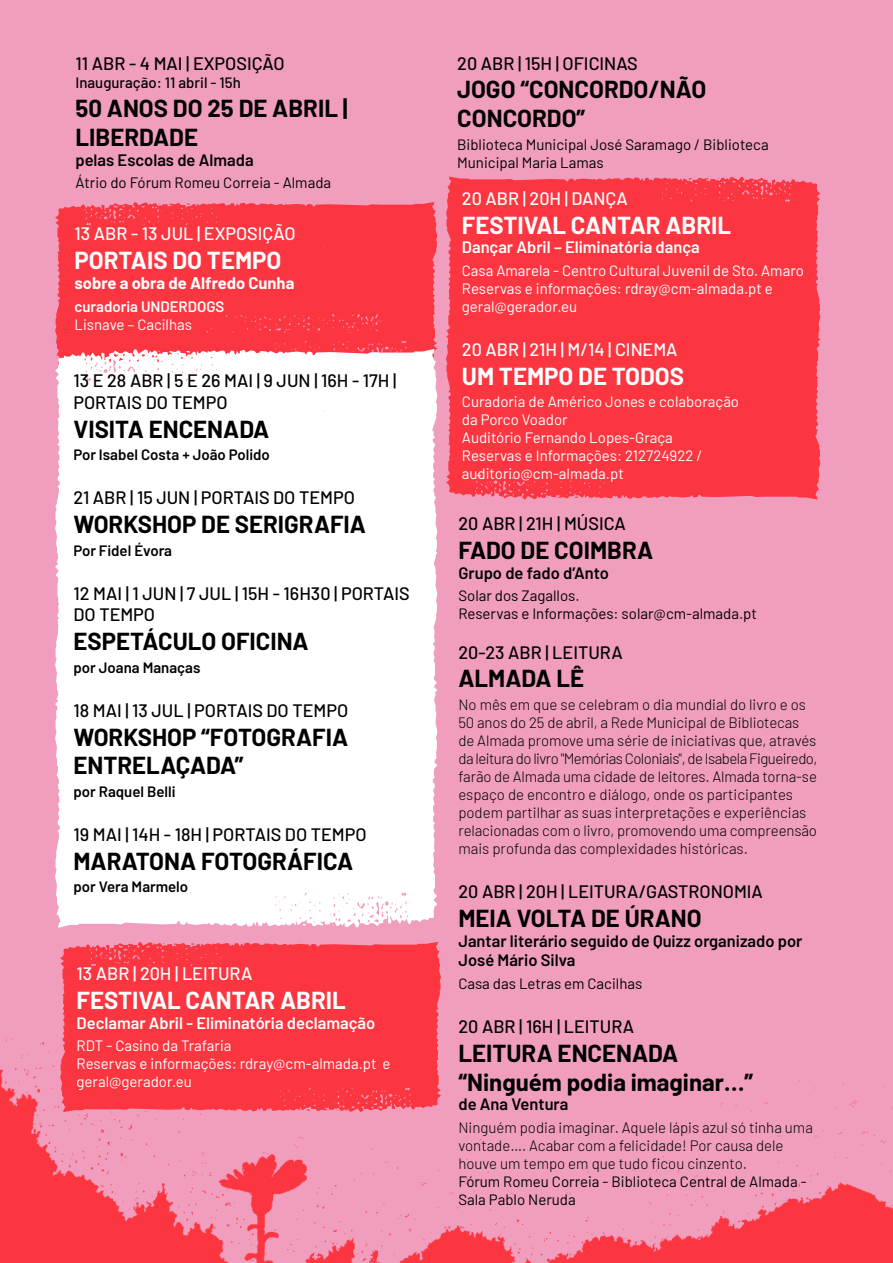
<style>
.page{position:relative;width:893px;height:1263px;background:#f19ebe}
.page>*{position:absolute;margin:0;border:0;box-sizing:border-box;transform-origin:0 0}
.t1{font:700 24px/28.8px "Barlow";color:#000}
.t2{font:700 24px "Barlow";color:#fff}
.t3{font:500 18px/21.6px "Barlow";color:#000}
.t4{font:500 18px "Barlow";color:#fff}
.t5{font:600 16.5px/19.8px "Barlow";color:#000}
.t6{font:600 16.5px "Barlow";color:#fff}
.t7{font:700 16.5px "Barlow";color:#fff}
.t8{font:300 15px/18px "Barlow";letter-spacing:-.005em;color:#000}
.t9{font:15px/18px "Barlow";color:#fff}
.t10{font:15px/18px "Barlow";color:#000}
.t11{font:600 15px "Barlow";color:#000}
.t12{font:500 15px "Barlow";color:#000}
.t13{font:600 15px "Barlow";color:#fff}
</style>
<div class="page">
<div style="left:60px;top:942px;width:381px;height:95px;background:#fb3641"></div>
<div style="left:446px;top:176px;width:374px;height:324px;background:#fb3641"></div>
<img style="left:0;top:1037px;width:893px;height:226px">
<div style="left:55px;top:789px;width:382px;height:139px;background:#fff"></div>
<div style="left:55px;top:202px;width:382px;height:147px;background:#fb3641"></div>
<div style="left:55px;top:349px;width:382px;height:440px;background:#fff"></div>
<p class="t3" style="left:76px;top:51px;width:211px">11 ABR - 4 MAI | EXPOSIÇÃO</p>
<p class="t12" style="left:76px;top:72px;width:167px">Inauguração: 11 abril - 15h</p>
<h1 class="t1" style="left:76px;top:92px;width:274px">50 ANOS DO 25 DE ABRIL |<br>LIBERDADE</h1>
<p class="t5" style="left:76px;top:148px;width:180px">pelas Escolas de Almada</p>
<p class="t10" style="left:76px;top:172px;width:257px">Átrio do Fórum Romeu Correia - Almada</p>
<p class="t4" style="left:75px;top:221px;width:223px">13 ABR - 13 JUL | EXPOSIÇÃO</p>
<h1 class="t2" style="left:75px;top:243px;width:208px">PORTAIS DO TEMPO</h1>
<p class="t7" style="left:75px;top:271px;width:221px">sobre a obra de Alfredo Cunha</p>
<p class="t13" style="left:75px;top:295px;width:151px">curadoria UNDERDOGS</p>
<p class="t9" style="left:75px;top:314px;width:119px">Lisnave – Cacilhas</p>
<p class="t3" style="left:73px;top:369px;width:324px">13 E 28 ABR | 5 E 26 MAI | 9 JUN | 16H - 17H |<br>PORTAIS DO TEMPO</p>
<h1 class="t1" style="left:73px;top:413px;width:197px">VISITA ENCENADA</h1>
<p class="t11" style="left:73px;top:444px;width:198px">Por Isabel Costa + João Polido</p>
<p class="t3" style="left:73px;top:486px;width:283px">21 ABR | 15 JUN | PORTAIS DO TEMPO</p>
<h1 class="t1" style="left:73px;top:508px;width:294px">WORKSHOP DE SERIGRAFIA</h1>
<p class="t11" style="left:73px;top:539px;width:100px">Por Fidel Évora</p>
<p class="t3" style="left:73px;top:581px;width:338px">12 MAI | 1 JUN | 7 JUL | 15H - 16H30 | PORTAIS<br>DO TEMPO</p>
<h1 class="t1" style="left:73px;top:625px;width:237px">ESPETÁCULO OFICINA</h1>
<p class="t11" style="left:73px;top:656px;width:128px">por Joana Manaças</p>
<p class="t3" style="left:73px;top:698px;width:276px">18 MAI | 13 JUL | PORTAIS DO TEMPO</p>
<h1 class="t1" style="left:73px;top:721px;width:276px">WORKSHOP “FOTOGRAFIA<br>ENTRELAÇADA”</h1>
<p class="t11" style="left:73px;top:780px;width:104px">por Raquel Belli</p>
<p class="t3" style="left:73px;top:822px;width:295px">19 MAI | 14H - 18H | PORTAIS DO TEMPO</p>
<h1 class="t1" style="left:73px;top:845px;width:281px">MARATONA FOTOGRÁFICA</h1>
<p class="t11" style="left:73px;top:876px;width:116px">por Vera Marmelo</p>
<p class="t4" style="left:77px;top:960px;width:177px">13 ABR | 20H | LEITURA</p>
<h1 class="t2" style="left:77px;top:982px;width:271px">FESTIVAL CANTAR ABRIL</h1>
<p class="t6" style="left:77px;top:1010px;width:300px">Declamar Abril - Eliminatória declamação</p>
<p class="t9" style="left:77px;top:1035px;width:315px">RDT - Casino da Trafaria<br>Reservas e informações: rdray@cm-almada.pt e geral@gerador.eu</p>
<p class="t3" style="left:457px;top:51px;width:182px">20 ABR | 15H | OFICINAS</p>
<h1 class="t1" style="left:457px;top:74px;width:251px">JOGO “CONCORDO/NÃO<br>CONCORDO”</h1>
<p class="t10" style="left:457px;top:134px;width:313px">Biblioteca Municipal José Saramago / Biblioteca<br>Municipal Maria Lamas</p>
<p class="t4" style="left:462px;top:185px;width:167px">20 ABR | 20H | DANÇA</p>
<h1 class="t2" style="left:462px;top:207px;width:271px">FESTIVAL CANTAR ABRIL</h1>
<p class="t6" style="left:462px;top:235px;width:239px">Dançar Abril – Eliminatória dança</p>
<p class="t9" style="left:462px;top:260px;width:344px">Casa Amarela - Centro Cultural Juvenil de Sto. Amaro<br>Reservas e informações: rdray@cm-almada.pt e geral@gerador.eu</p>
<p class="t4" style="left:462px;top:336px;width:217px">20 ABR | 21H | M/14 | CINEMA</p>
<h1 class="t2" style="left:462px;top:358px;width:224px">UM TEMPO DE TODOS</h1>
<p class="t9" style="left:462px;top:392px;width:279px">Curadoria de Américo Jones e colaboração da Porco Voador<br>Auditório Fernando Lopes-Graça<br>Reservas e Informações: 212724922 / auditorio@cm-almada.pt</p>
<p class="t3" style="left:458px;top:511px;width:169px">20 ABR | 21H | MÚSICA</p>
<h1 class="t1" style="left:458px;top:534px;width:196px">FADO DE COIMBRA</h1>
<p class="t5" style="left:458px;top:561px;width:152px">Grupo de fado d’Anto</p>
<p class="t10" style="left:458px;top:585px;width:300px">Solar dos Zagallos.<br>Reservas e Informações: solar@cm-almada.pt</p>
<p class="t3" style="left:458px;top:640px;width:166px">20-23 ABR | LEITURA</p>
<h1 class="t1" style="left:458px;top:662px;width:127px">ALMADA LÊ</h1>
<p class="t8" style="left:458px;top:694px;width:360px">No mês em que se celebram o dia mundial do livro e os 50 anos do 25 de abril, a Rede Municipal de Bibliotecas de Almada promove uma série de iniciativas que, através da leitura do livro "Memórias Coloniais", de Isabela Figueiredo, farão de Almada uma cidade de leitores. Almada torna-se espaço de encontro e diálogo, onde os participantes podem partilhar as suas interpretações e experiências relacionadas com o livro, promovendo uma compreensão mais profunda das complexidades históricas.</p>
<p class="t3" style="left:458px;top:879px;width:306px">20 ABR | 20H | LEITURA/GASTRONOMIA</p>
<h1 class="t1" style="left:458px;top:902px;width:245px">MEIA VOLTA DE ÚRANO</h1>
<p class="t5" style="left:458px;top:929px;width:346px">Jantar literário seguido de Quizz organizado por<br>José Mário Silva</p>
<p class="t10" style="left:458px;top:973px;width:185px">Casa das Letras em Cacilhas</p>
<p class="t3" style="left:458px;top:1014px;width:177px">20 ABR | 16H | LEITURA</p>
<h1 class="t1" style="left:458px;top:1037px;width:296px">LEITURA ENCENADA “Ninguém podia imaginar…”</h1>
<p class="t5" style="left:458px;top:1093px;width:111px">de Ana Ventura</p>
<p class="t8" style="left:458px;top:1117px;width:356px">Ninguém podia imaginar. Aquele lápis azul só tinha uma vontade…. Acabar com a felicidade! Por causa dele houve um tempo em que tudo ficou cinzento.</p>
<p class="t10" style="left:458px;top:1171px;width:350px">Fórum Romeu Correia - Biblioteca Central de Almada -<br>Sala Pablo Neruda</p>
</div>
